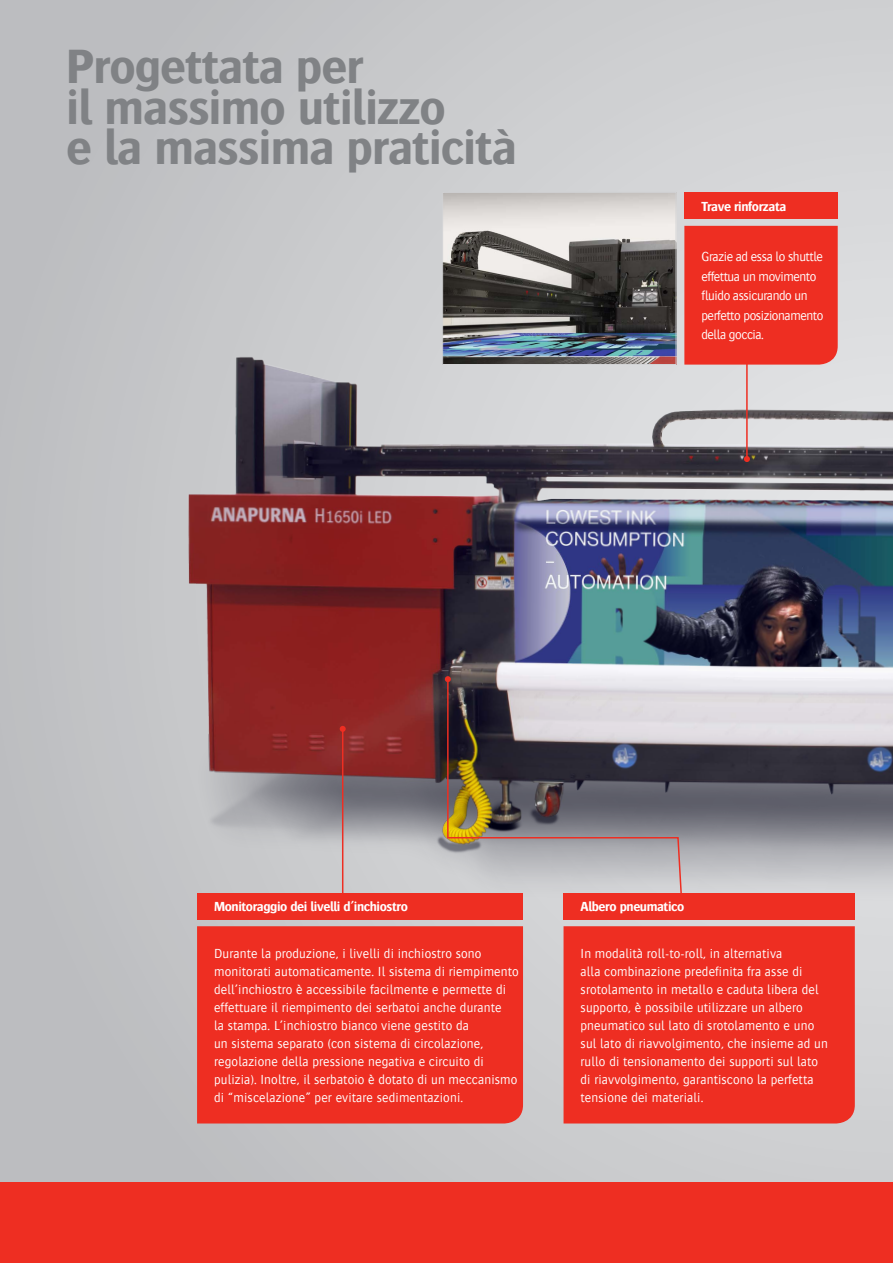
<style>
.page{position:relative;width:893px;height:1263px;background:#fff}
.page>*{position:absolute;margin:0;border:0;box-sizing:border-box;transform-origin:0 0}
.t1{font:700 49.5px/40.5px "Bosis For Agfa";letter-spacing:-.02em;color:#808285}
.BodytextWhite{font:300 13.5px/18px "Bosis For Agfa";letter-spacing:.01em;color:#fff}
.BodytextWhite-2{font:300 13.5px/19.5px "Bosis For Agfa";letter-spacing:-.03em;color:#fff}
.BodytextWhite-3{font:700 13.5px "Bosis For Agfa";letter-spacing:-.03em;color:#fff}
</style>
<div class="page">
<div style="left:0;top:0;width:893px;height:1182px;background:linear-gradient(to right,#bcbec0,#d6d6d7)"></div>
<div style="left:0;top:1182px;width:893px;height:81px;background:#ee2e22"></div>
<img style="left:141px;top:318px;width:752px;height:608px">
<div style="left:197px;top:926px;width:326px;height:197px;background:#ee2e22"></div>
<div style="left:197px;top:893px;width:326px;height:26px;background:#ee2e22"></div>
<div style="left:563px;top:926px;width:292px;height:197px;background:#ee2e22"></div>
<div style="left:563px;top:893px;width:292px;height:26px;background:#ee2e22"></div>
<hr style="left:746px;top:244px;width:2px;height:215px;background:#ee2e22">
<svg style="left:744px;top:456px;width:6px;height:6px"></svg>
<img style="left:444px;top:194px;width:230px;height:169px">
<div style="left:442px;top:192px;width:234px;height:173px;border:1px solid #d1d2d4"></div>
<div style="left:684px;top:226px;width:154px;height:139px;background:#ee2e22"></div>
<div style="left:684px;top:193px;width:154px;height:26px;background:#ee2e22"></div>
<hr style="left:342px;top:729px;width:1px;height:164px;background:#ee2e22">
<svg style="left:340px;top:726px;width:6px;height:6px"></svg>
<svg style="left:446px;top:678px;width:237px;height:223px;background:#908585"></svg>
<svg style="left:445px;top:676px;width:6px;height:6px"></svg>
<p class="t1" style="left:66px;top:45px;width:452px">Progettata per<br>il massimo utilizzo<br>e la massima praticità</p>
<p class="BodytextWhite-3" style="left:701px;top:199px;width:86px">Trave rinforzata</p>
<p class="BodytextWhite-2" style="left:701px;top:247px;width:123px">Grazie ad essa lo shuttle effettua un movimento fluido assicurando un perfetto posizionamento della goccia.</p>
<p class="BodytextWhite-3" style="left:214px;top:899px;width:195px">Monitoraggio dei livelli d’inchiostro</p>
<p class="BodytextWhite" style="left:214px;top:944px;width:306px">Durante la produzione, i livelli di inchiostro sono monitorati automaticamente. Il sistema di riempimento dell’inchiostro è accessibile facilmente e permette di effettuare il riempimento dei serbatoi anche durante<br>la stampa. L’inchiostro bianco viene gestito da<br>un sistema separato (con sistema di circolazione, regolazione della pressione negativa e circuito di pulizia). Inoltre, il serbatoio è dotato di un meccanismo di “miscelazione” per evitare sedimentazioni.</p>
<p class="BodytextWhite-3" style="left:581px;top:899px;width:105px">Albero pneumatico</p>
<p class="BodytextWhite" style="left:581px;top:944px;width:249px">In modalità roll-to-roll, in alternativa<br>alla combinazione predefinita fra asse di srotolamento in metallo e caduta libera del supporto, è possibile utilizzare un albero pneumatico sul lato di srotolamento e uno sul lato di riavvolgimento, che insieme ad un rullo di tensionamento dei supporti sul lato di riavvolgimento, garantiscono la perfetta tensione dei materiali.</p>
</div>
